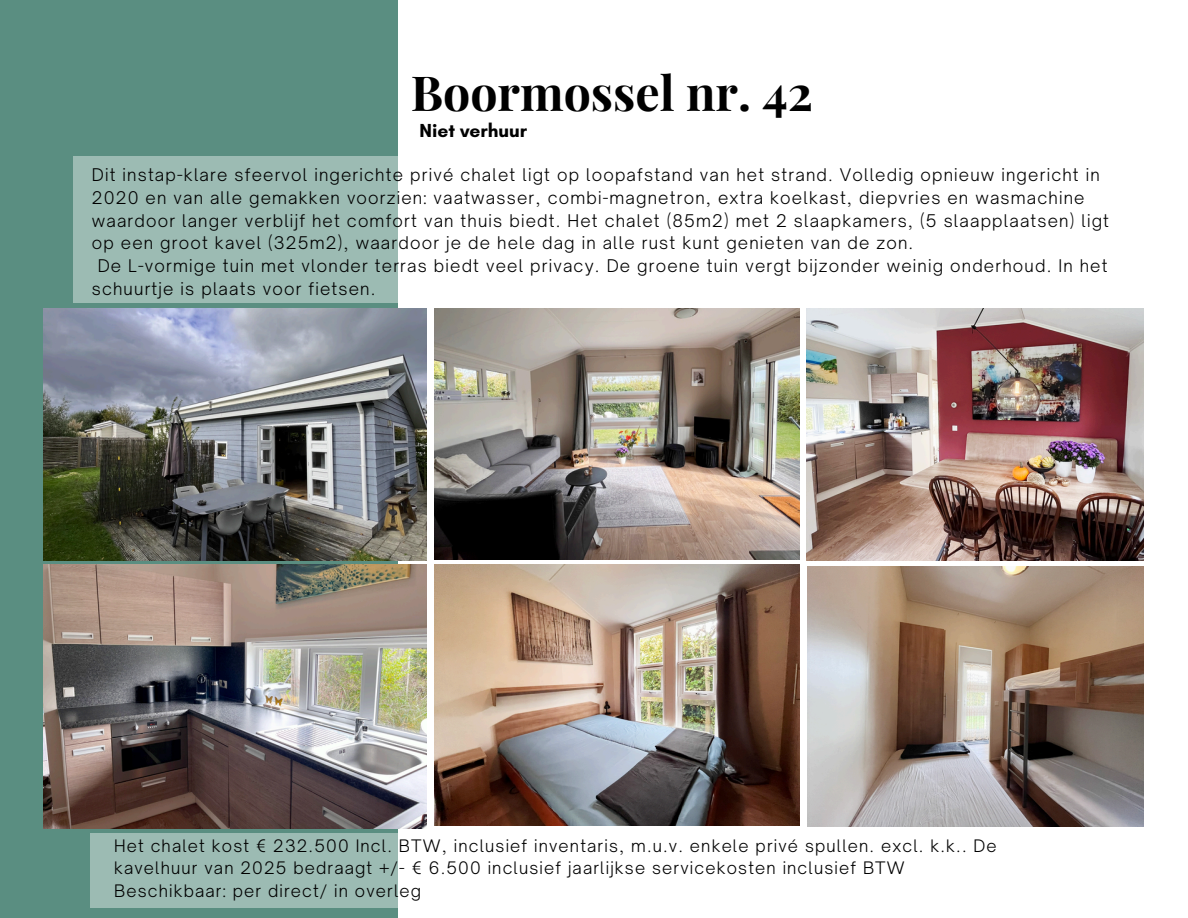
<style>
.page{position:relative;width:1188px;height:918px;background:#fff}
.page>*{position:absolute;margin:0;border:0;box-sizing:border-box;transform-origin:0 0}
.t1{font:700 48.3px "Playfair Display";color:#000}
.t2{font:700 19.2px "Glacial Indifference";color:#000}
.t3{font:300 16.8px/22.8px "Open Sauce One";letter-spacing:.07em;color:#000}
.t4{font:300 16.5px/22.5px "Open Sauce One";letter-spacing:.07em;color:#000}
.t5{font:15.45px "Glacial Indifference";color:#fff}
</style>
<div class="page">
<div style="left:0;top:0;width:398px;height:918px;background:#5a8e81"></div>
<div style="left:73px;top:157px;width:325px;height:146px;background:#9cbbb3"></div>
<div style="left:90px;top:833px;width:308px;height:75px;background:#9cbbb3"></div>
<img style="left:43px;top:308px;width:384px;height:252px">
<img style="left:434px;top:308px;width:366px;height:252px">
<img style="left:807px;top:308px;width:336px;height:252px">
<img style="left:43px;top:565px;width:384px;height:263px">
<img style="left:434px;top:565px;width:366px;height:261px">
<img style="left:808px;top:566px;width:335px;height:260px">
<p class="t1" style="left:411px;top:59px;width:404px">Boormossel nr. 42</p>
<p class="t2" style="left:420px;top:119px;width:109px">Niet verhuur</p>
<p class="t3" style="left:92px;top:163px;width:1019px">Dit instap-klare sfeervol ingerichte privé chalet ligt op loopafstand van het strand. Volledig opnieuw ingericht in 2020 en van alle gemakken voorzien: vaatwasser, combi-magnetron, extra koelkast, diepvries en wasmachine waardoor langer verblijf het comfort van thuis biedt. Het chalet (85m2) met 2 slaapkamers, (5 slaapplaatsen) ligt op een groot kavel (325m2), waardoor je de hele dag in alle rust kunt genieten van de zon.</p>
<p class="t3" style="left:92px;top:255px;width:1017px;text-indent:6px">De L-vormige tuin met vlonder terras biedt veel privacy. De groene tuin vergt bijzonder weinig onderhoud. In het schuurtje is plaats voor fietsen.</p>
<h1 class="t5" style="left:445px;top:831px;width:15px">3.</h1>
<p class="t4" style="left:114px;top:834px;width:884px">Het chalet kost € 232.500 Incl. BTW, inclusief inventaris, m.u.v. enkele privé spullen. excl. k.k.. De kavelhuur van 2025 bedraagt +/- € 6.500 inclusief jaarlijkse servicekosten inclusief BTW</p>
<p class="t4" style="left:114px;top:879px;width:309px">Beschikbaar: per direct/ in overleg</p>
</div>
